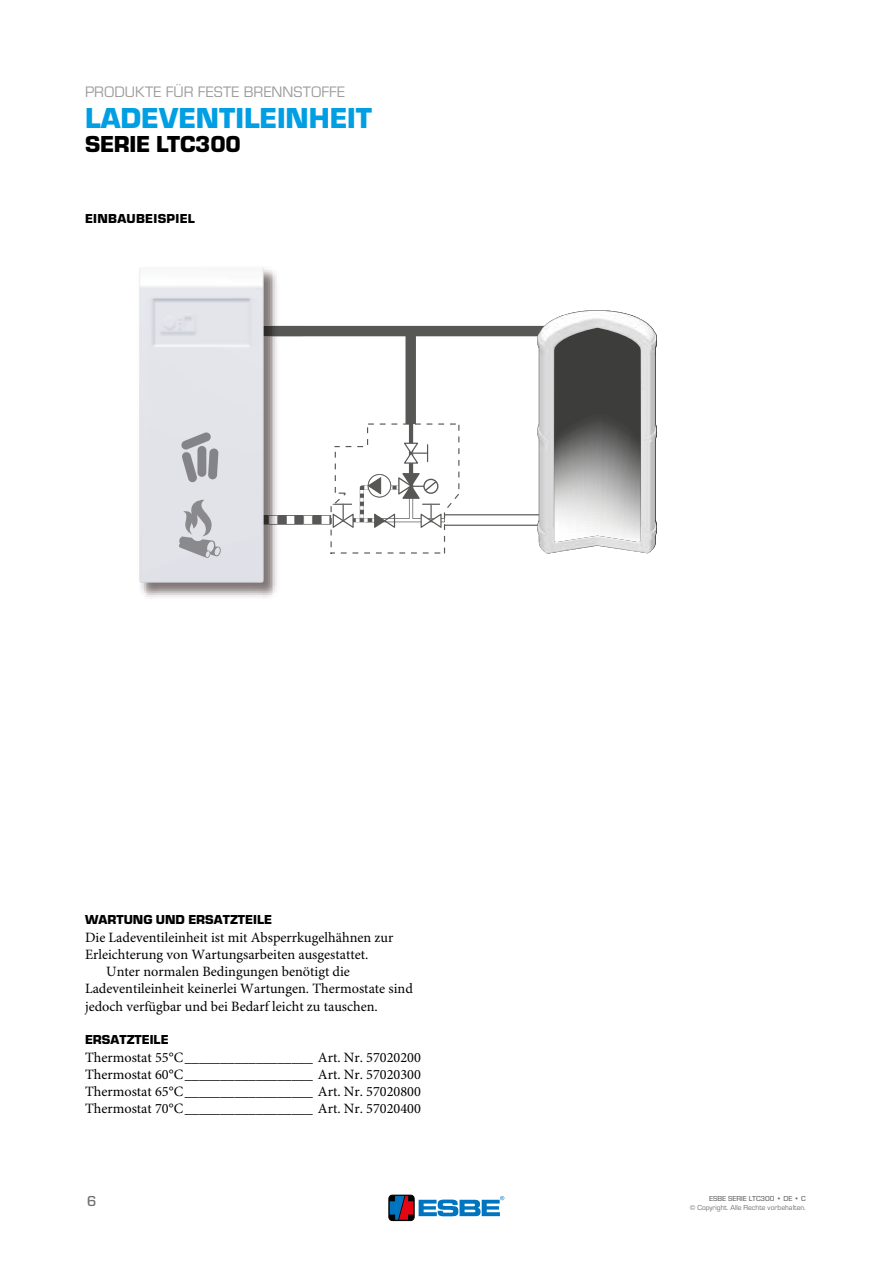
<style>
.page{position:relative;width:893px;height:1263px;background:#fff}
.page>*{position:absolute;margin:0;border:0;box-sizing:border-box;transform-origin:0 0}
.t1{font:700 30px "ESBE Eurostile";color:#009fe3}
.t2{font:700 24px "ESBE Eurostile";letter-spacing:-.01em;color:#000}
.t3{font:15.75px "ESBE Eurostile";color:#9d9d9c}
.t4{font:500 15px "ESBE Eurostile";color:#706f6f}
.t5{font:14.25px/17.2px "Minion Pro";color:#000;text-align:justify}
.t6{font:700 13.5px "ESBE Eurostile";color:#000}
.t7{font:700 13.5px "ESBE Eurostile";letter-spacing:.025em;color:#000}
.t8{font:7.5px "ESBE Eurostile";color:#706f6f}
.t9{font:500 7.5px "ESBE Eurostile";color:#706f6f}
</style>
<div class="page">
<svg style="left:303px;top:325px;width:235px;height:2px"></svg>
<img style="left:538px;top:310px;width:63px;height:17px">
<img style="left:140px;top:270px;width:163px;height:327px">
<img style="left:264px;top:326px;width:39px;height:1px">
<img style="left:139px;top:267px;width:125px;height:316px">
<svg style="left:179px;top:500px;width:42px;height:58px;background:#bfc0c5"></svg>
<svg style="left:181px;top:432px;width:37px;height:51px;background:#aeaeb4"></svg>
<svg style="left:260px;top:327px;width:383px;height:227px"></svg>
<div style="left:389px;top:1195px;width:25px;height:25px;border:1px solid #000;border-radius:4px"></div>
<svg style="left:390px;top:1196px;width:23px;height:24px"></svg>
<svg style="left:419px;top:1196px;width:85px;height:20px"></svg>
<p class="t3" style="left:85px;top:83px;width:262px">PRODUKTE FÜR FESTE BRENNSTOFFE</p>
<h1 class="t1" style="left:85px;top:102px;width:289px">LADEVENTILEINHEIT</h1>
<h2 class="t2" style="left:85px;top:131px;width:157px">SERIE LTC300</h2>
<p class="t7" style="left:85px;top:211px;width:111px">EINBAUBEISPIEL</p>
<p class="t6" style="left:85px;top:912px;width:188px">WARTUNG UND ERSATZTEILE</p>
<p class="t5" style="left:85px;top:929px;width:310px">Die Ladeventileinheit ist mit Absperrkugelhähnen zur</p>
<p class="t5" style="left:85px;top:946px;width:285px">Erleichterung von Wartungsarbeiten ausgestattet.</p>
<p class="t5" style="left:106px;top:963px;width:245px">Unter normalen Bedingungen benötigt die</p>
<p class="t5" style="left:85px;top:981px;width:329px">Ladeventileinheit keinerlei Wartungen. Thermostate sind</p>
<p class="t5" style="left:85px;top:998px;width:294px">jedoch verfügbar und bei Bedarf leicht zu tauschen.</p>
<p class="t6" style="left:85px;top:1032px;width:85px">ERSATZTEILE</p>
<p class="t5" style="left:85px;top:1049px;width:337px">Thermostat 55°C__________________ Art. Nr. 57020200<br>Thermostat 60°C__________________ Art. Nr. 57020300<br>Thermostat 65°C__________________ Art. Nr. 57020800<br>Thermostat 70°C__________________ Art. Nr. 57020400</p>
<p class="t4" style="left:87px;top:1193px;width:11px">6</p>
<p class="t9" style="left:709px;top:1194px;width:98px">ESBE SERIE LTC300 • DE • C</p>
<p class="t8" style="left:690px;top:1203px;width:117px">© Copyright. Alle Rechte vorbehalten.</p>
</div>
